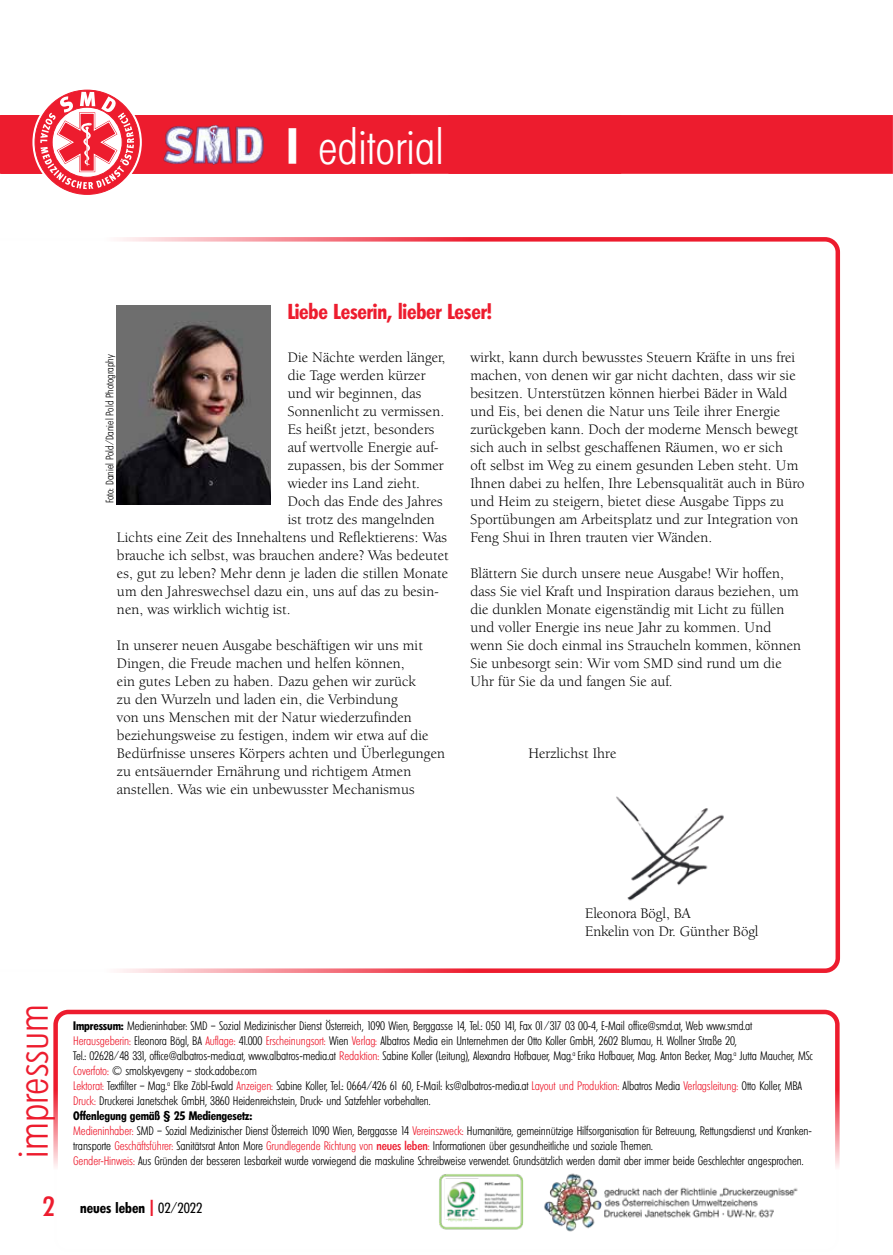
<style>
.page{position:relative;width:893px;height:1255px;background:#fff}
.page>*{position:absolute;margin:0;border:0;box-sizing:border-box;transform-origin:0 0}
.t1{font:300 48px "Climerick";color:#fff}
.t2{font:300 42.45px "Climerick";color:#ed1c2e}
.t3{font:600 21px "Climerick";letter-spacing:-.01em;color:#ed1c2e}
.t4{font:15px/18px "Berkeley Oldstyle IT Cby BT";letter-spacing:.01em;color:#000}
.t5{font:600 14.25px "Climerick";color:#000}
.t6{font:300 12px/15px "Climerick";letter-spacing:-.01em;color:#000}
.t7{font:300 10.5px "Climerick";color:#000}
.s1{font-family:"Meta Plus";font-weight:900;font-size:45.45px}
.s2{font-weight:600}
.s3{color:#ed1c2e}
.s4{font-weight:500;color:#ed1c2e}
.s5{font-weight:500;font-size:27px;color:#ed1c2e}
.s6{font-weight:400;font-size:22.5px;color:#ed1c2e}
.s7{font-weight:400}
</style>
<div class="page">
<svg style="left:116px;top:237px;width:724px;height:735px"></svg>
<div style="left:53px;top:1009px;width:787px;height:243px;border:4px solid #ed1c2e;border-radius:13px"></div>
<div style="left:448px;top:115px;width:445px;height:59px;background:#ed1c2e"></div>
<div style="left:1px;top:115px;width:620px;height:59px;background:#ed1c2e"></div>
<svg style="left:34px;top:90px;width:106px;height:105px"></svg>
<img style="left:163px;top:125px;width:101px;height:39px">
<img style="left:439px;top:1174px;width:85px;height:56px">
<img style="left:544px;top:1173px;width:254px;height:59px">
<img style="left:600px;top:782px;width:138px;height:118px">
<img style="left:116px;top:305px;width:155px;height:199px">
<h1 class="t1" style="left:287px;top:120px;width:158px"><span class="s1">|</span> editorial</h1>
<h3 class="t3" style="left:288px;top:300px;width:206px">Liebe Leserin, lieber Leser!</h3>
<p class="t4" style="left:288px;top:347px;width:159px">Die Nächte werden länger,</p>
<p class="t4" style="left:288px;top:365px;width:139px">die Tage werden kürzer</p>
<p class="t4" style="left:288px;top:383px;width:135px">und wir beginnen, das</p>
<p class="t4" style="left:288px;top:401px;width:158px">Sonnenlicht zu vermissen.</p>
<p class="t4" style="left:288px;top:419px;width:148px">Es heißt jetzt, besonders</p>
<p class="t4" style="left:288px;top:437px;width:152px">auf wertvolle Energie auf-</p>
<p class="t4" style="left:288px;top:455px;width:157px">zupassen, bis der Sommer</p>
<p class="t4" style="left:288px;top:473px;width:134px">wieder ins Land zieht.</p>
<p class="t4" style="left:288px;top:491px;width:157px">Doch das Ende des Jahres</p>
<p class="t4" style="left:288px;top:509px;width:149px">ist trotz des mangelnden</p>
<p class="t4" style="left:117px;top:527px;width:331px">Lichts eine Zeit des Innehaltens und Reflektierens: Was</p>
<p class="t4" style="left:117px;top:545px;width:333px">brauche ich selbst, was brauchen andere? Was bedeutet</p>
<p class="t4" style="left:117px;top:563px;width:333px">es, gut zu leben? Mehr denn je laden die stillen Monate</p>
<p class="t4" style="left:117px;top:581px;width:323px">um den Jahreswechsel dazu ein, uns auf das zu besin-</p>
<p class="t4" style="left:117px;top:599px;width:175px">nen, was wirklich wichtig ist.</p>
<p class="t4" style="left:117px;top:635px;width:330px">In unserer neuen Ausgabe beschäftigen wir uns mit Dingen, die Freude machen und helfen können,<br>ein gutes Leben zu haben. Dazu gehen wir zurück<br>zu den Wurzeln und laden ein, die Verbindung<br>von uns Menschen mit der Natur wiederzufinden beziehungsweise zu festigen, indem wir etwa auf die Bedürfnisse unseres Körpers achten und Überlegungen zu entsäuernder Ernährung und richtigem Atmen anstellen. Was wie ein unbewusster Mechanismus</p>
<p class="t7" style="left:104px;top:503px;width:150px;rotate:-90deg">Foto: Daniel Pold/Daniel Pold Photography</p>
<p class="t4" style="left:470px;top:347px;width:336px">wirkt, kann durch bewusstes Steuern Kräfte in uns frei machen, von denen wir gar nicht dachten, dass wir sie besitzen. Unterstützen können hierbei Bäder in Wald und Eis, bei denen die Natur uns Teile ihrer Energie zurückgeben kann. Doch der moderne Mensch bewegt sich auch in selbst geschaffenen Räumen, wo er sich<br>oft selbst im Weg zu einem gesunden Leben steht. Um Ihnen dabei zu helfen, Ihre Lebensqualität auch in Büro und Heim zu steigern, bietet diese Ausgabe Tipps zu Sportübungen am Arbeitsplatz und zur Integration von Feng Shui in Ihren trauten vier Wänden.</p>
<p class="t4" style="left:470px;top:563px;width:332px">Blättern Sie durch unsere neue Ausgabe! Wir hoffen, dass Sie viel Kraft und Inspiration daraus beziehen, um die dunklen Monate eigenständig mit Licht zu füllen und voller Energie ins neue Jahr zu kommen. Und wenn Sie doch einmal ins Straucheln kommen, können Sie unbesorgt sein: Wir vom SMD sind rund um die Uhr für Sie da und fangen Sie auf.</p>
<p class="t4" style="left:528px;top:743px;width:89px">Herzlichst Ihre</p>
<p class="t4" style="left:585px;top:904px;width:175px">Eleonora Bögl, BA<br>Enkelin von Dr. Günther Bögl</p>
<h2 class="t2" style="left:10px;top:1157px;width:155px;rotate:-90deg">impressum</h2>
<p class="t6" style="left:73px;top:1018px;width:741px"><span class="s2">Impressum:</span> Medieninhaber: SMD – Sozial Medizinischer Dienst Österreich, 1090 Wien, Berggasse 14, Tel.: 050 141, Fax 01/317 03 00-4, E-Mail office@smd.at, Web www.smd.at<br><span class="s3">Herausgeberin:</span> Eleonora Bögl, BA <span class="s3">Auflage:</span> 41.000 <span class="s3">Erscheinungsort:</span> Wien <span class="s3">Verlag:</span> Albatros Media ein Unternehmen der Otto Koller GmbH, 2602 Blumau, H. Wollner Straße 20,<br>Tel.: 02628/48 331, office@albatros-media.at, www.albatros-media.at <span class="s3">Redaktion:</span> Sabine Koller (Leitung), Alexandra Hofbauer, Mag.<sup>a</sup> Erika Hofbauer, Mag. Anton Becker, Mag.<sup>a</sup> Jutta Maucher, MSc <span class="s3">Coverfoto:</span> © smolskyevgeny – stock.adobe.com<br><span class="s3">Lektorat:</span> Textfilter – Mag.<sup>a</sup> Elke Zöbl-Ewald <span class="s3">Anzeigen:</span> Sabine Koller, Tel.: 0664/426 61 60, E-Mail: ks@albatros-media.at <span class="s3">Layout und Produktion:</span> Albatros Media <span class="s3">Verlagsleitung:</span> Otto Koller, MBA <span class="s3">Druck:</span> Druckerei Janetschek GmbH, 3860 Heidenreichstein, Druck- und Satzfehler vorbehalten.<br><span class="s2">Offenlegung gemäß § 25 Mediengesetz:<br></span><span class="s3">Medieninhaber:</span> SMD – Sozial Medizinischer Dienst Österreich 1090 Wien, Berggasse 14 <span class="s3">Vereinszweck:</span> Humanitäre, gemeinnützige Hilfsorganisation für Betreuung, Rettungsdienst und Kranken&shy;transporte <span class="s3">Geschäftsführer:</span> Sanitätsrat Anton More <span class="s3">Grundlegende Richtung von</span> <span class="s4">neues leben</span><span class="s3">:</span> Informationen über gesundheitliche und soziale Themen.<br><span class="s3">Gender-Hinweis:</span> Aus Gründen der besseren Lesbarkeit wurde vorwiegend die maskuline Schreibweise verwendet. Grundsätzlich werden damit aber immer beide Geschlechter angesprochen.</p>
<p class="t5" style="left:43px;top:1199px;width:161px"><span class="s5">2</span> neues leben <span class="s6">I</span> <span class="s7">02/2022</span></p>
</div>
